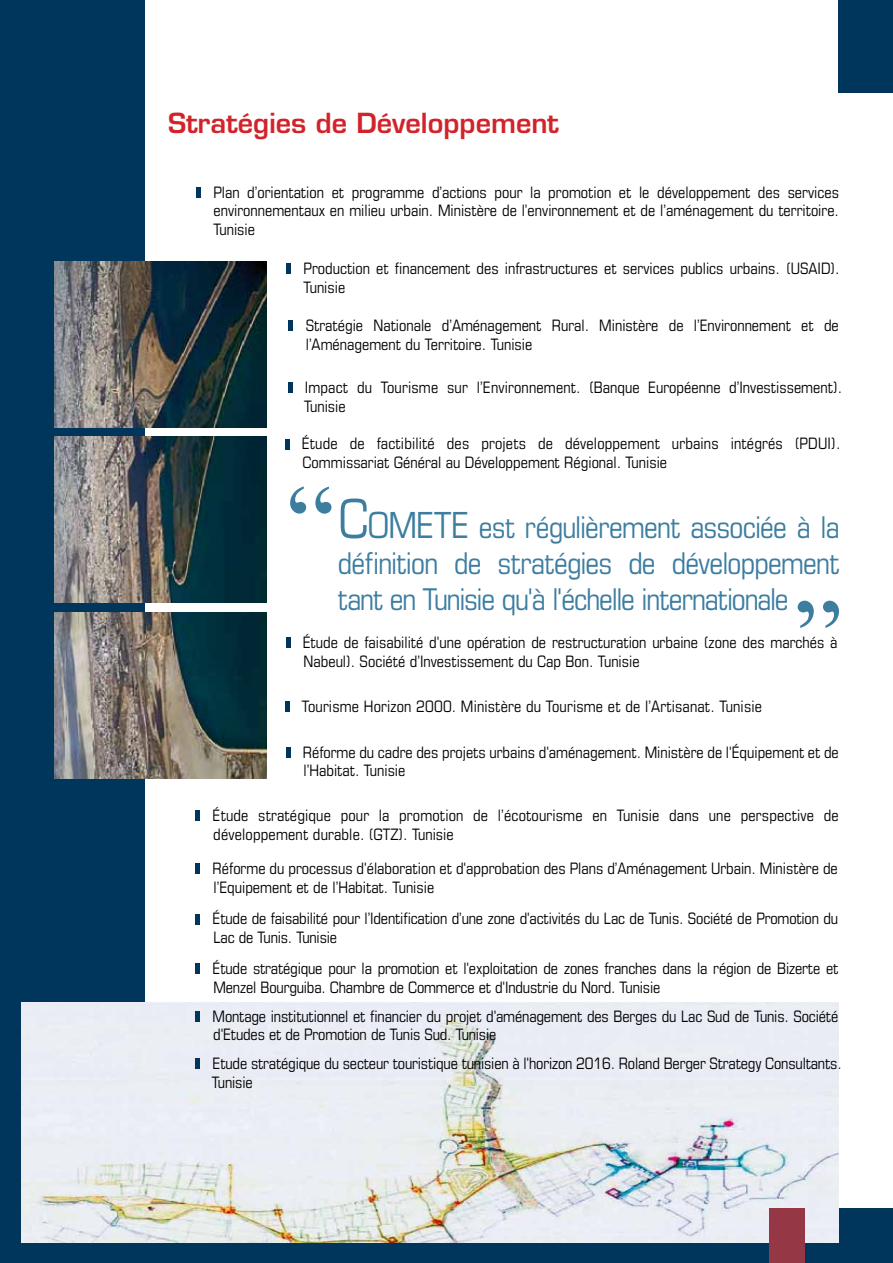
<style>
.page{position:relative;width:893px;height:1263px;background:#fff}
.page>*{position:absolute;margin:0;border:0;box-sizing:border-box;transform-origin:0 0}
.t1{font:108px "Times New Roman";color:#3c7da0}
.t2{font:condensed 30px/36px "Eurostile LT Std";letter-spacing:-.035em;color:#3c7da0;text-align:justify}
.t3{font:600 27px "Eurostile LT Std";color:#d2232a}
.t4{font:condensed 15.75px/18.9px "Eurostile LT Std";color:#000}
.s1{font-size:54px}
.s2{font-size:36px}
</style>
<div class="page">
<div style="left:144px;top:1209px;width:749px;height:54px;background:#00355c"></div>
<div style="left:0;top:0;width:145px;height:1263px;background:#00355c"></div>
<hr style="left:288px;top:382px;width:4px;height:11px;background:#00355c">
<div style="left:196px;top:187px;width:5px;height:11px;background:#00355c"></div>
<hr style="left:287px;top:263px;width:4px;height:11px;background:#00355c">
<hr style="left:288px;top:321px;width:4px;height:10px;background:#00355c">
<hr style="left:196px;top:810px;width:4px;height:11px;background:#00355c">
<hr style="left:285px;top:439px;width:4px;height:10px;background:#00355c">
<hr style="left:196px;top:914px;width:4px;height:10px;background:#00355c">
<hr style="left:286px;top:638px;width:4px;height:10px;background:#00355c">
<hr style="left:196px;top:864px;width:4px;height:10px;background:#00355c">
<hr style="left:286px;top:747px;width:4px;height:10px;background:#00355c">
<hr style="left:285px;top:701px;width:4px;height:11px;background:#00355c">
<img style="left:54px;top:437px;width:213px;height:166px">
<img style="left:54px;top:612px;width:213px;height:166px">
<img style="left:54px;top:261px;width:213px;height:166px">
<img style="left:21px;top:1002px;width:818px;height:240px">
<hr style="left:196px;top:964px;width:4px;height:10px;background:#00355c">
<hr style="left:196px;top:1011px;width:4px;height:10px;background:#00355c">
<hr style="left:196px;top:1058px;width:4px;height:11px;background:#00355c">
<div style="left:770px;top:1209px;width:35px;height:54px;background:#963745"></div>
<div style="left:838px;top:0;width:55px;height:92px;background:#00355c"></div>
<h3 class="t3" style="left:168px;top:106px;width:392px">Stratégies de Développement</h3>
<p class="t4" style="left:213px;top:182px;width:627px;text-align:justify">Plan d’orientation et programme d’actions pour la promotion et le développement des services environnementaux en milieu urbain. Ministère de l’environnement et de l’aménagement du territoire.<br>Tunisie</p>
<p class="t4" style="left:304px;top:259px;width:538px">Production et financement des infrastructures et services publics urbains. (USAID).<br>Tunisie</p>
<p class="t4" style="left:306px;top:316px;width:535px">Stratégie Nationale d’Aménagement Rural. Ministère de l’Environnement et de l’Aménagement du Territoire. Tunisie</p>
<p class="t4" style="left:304px;top:377px;width:539px">Impact du Tourisme sur l’Environnement. (Banque Européenne d’Investissement).<br>Tunisie</p>
<p class="t4" style="left:302px;top:434px;width:540px">Étude de factibilité des projets de développement urbains intégrés (PDUI).<br>Commissariat Général au Développement Régional. Tunisie</p>
<h1 class="t1" style="left:287px;top:451px;width:49px">“</h1>
<h2 class="t2" style="left:338px;top:509px;width:503px"><span class="s1">C</span><span class="s2">OMETE</span> est régulièrement associée à la définition de stratégies de développement tant en Tunisie qu'à l'échelle internationale</h2>
<h1 class="t1" style="left:794px;top:502px;width:49px">„</h1>
<p class="t4" style="left:303px;top:633px;width:536px">Étude de faisabilité d'une opération de restructuration urbaine (zone des marchés à<br>Nabeul). Société d’Investissement du Cap Bon. Tunisie</p>
<p class="t4" style="left:302px;top:697px;width:462px">Tourisme Horizon 2000. Ministère du Tourisme et de l’Artisanat. Tunisie</p>
<p class="t4" style="left:303px;top:742px;width:538px">Réforme du cadre des projets urbains d'aménagement. Ministère de l'Équipement et de l’Habitat. Tunisie</p>
<p class="t4" style="left:213px;top:805px;width:628px">Étude stratégique pour la promotion de l’écotourisme en Tunisie dans une perspective de développement durable. (GTZ). Tunisie</p>
<p class="t4" style="left:213px;top:859px;width:627px">Réforme du processus d'élaboration et d'approbation des Plans d’Aménagement Urbain. Ministère de l’Equipement et de l’Habitat. Tunisie</p>
<p class="t4" style="left:213px;top:909px;width:627px">Étude de faisabilité pour l’Identification d’une zone d'activités du Lac de Tunis. Société de Promotion du<br>Lac de Tunis. Tunisie</p>
<p class="t4" style="left:213px;top:959px;width:627px">Étude stratégique pour la promotion et l'exploitation de zones franches dans la région de Bizerte et<br>Menzel Bourguiba. Chambre de Commerce et d'Industrie du Nord. Tunisie</p>
<p class="t4" style="left:213px;top:1006px;width:627px">Montage institutionnel et financier du projet d'aménagement des Berges du Lac Sud de Tunis. Société d'Etudes et de Promotion de Tunis Sud. Tunisie</p>
<p class="t4" style="left:212px;top:1053px;width:631px">Etude stratégique du secteur touristique tunisien à l'horizon 2016. Roland Berger Strategy Consultants.<br>Tunisie</p>
</div>
